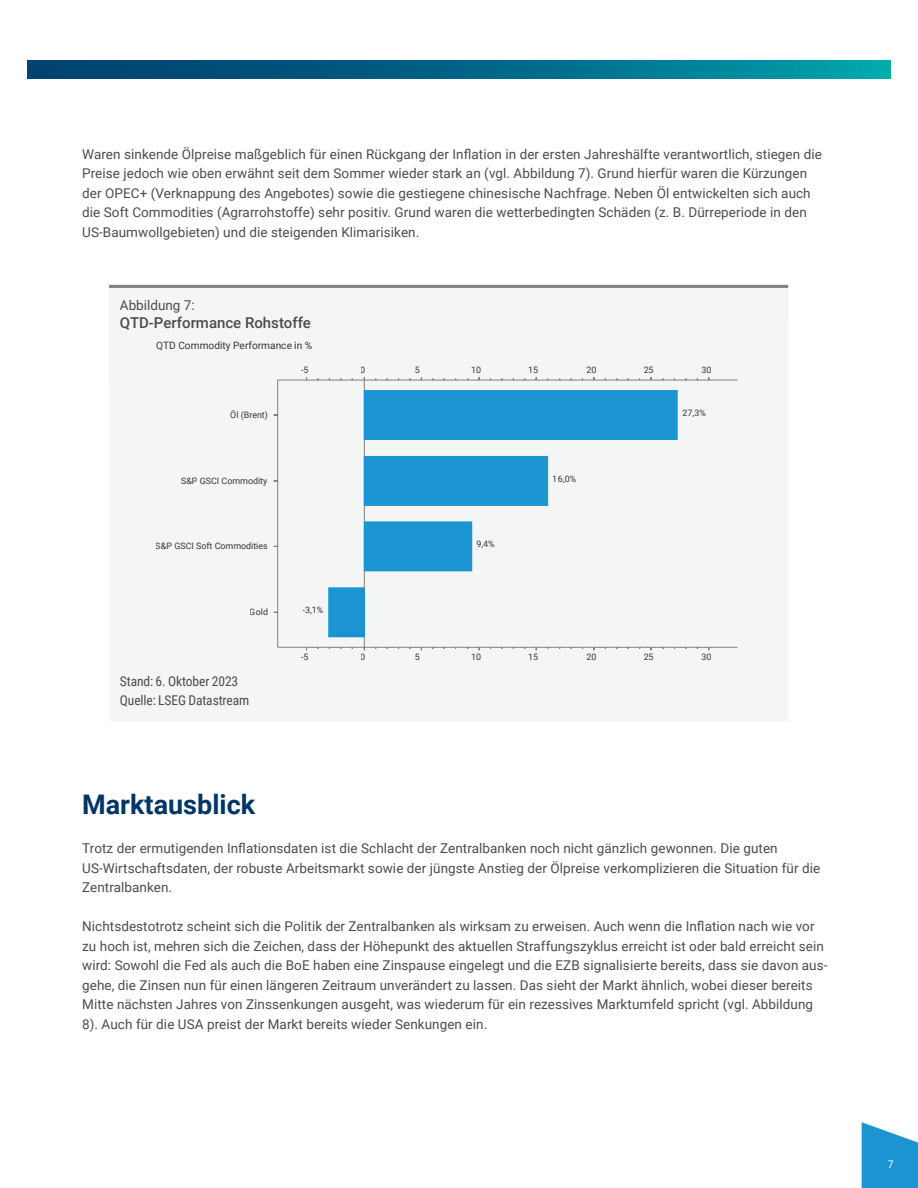
<style>
.page{position:relative;width:918px;height:1188px;background:#fff}
.page>*{position:absolute;margin:0;border:0;box-sizing:border-box;transform-origin:0 0}
.t1{font:700 27px "Roboto";color:#003667}
.t2{font:500 15px "Roboto";color:#4b4c4d}
.t3{font:13.5px/19.5px "Roboto";letter-spacing:.005em;color:#4b4c4d}
.t4{font:13.5px/19.2px "Roboto Condensed";letter-spacing:-.005em;color:#4b4c4d}
.t5{font:10.5px "Roboto";color:#fff}
.t6{font:10.2px "Roboto";color:#231f20}
.t7{font:8.85px "Roboto";color:#231f20}
</style>
<div class="page">
<svg style="left:862px;top:1122px;width:56px;height:66px"></svg>
<div style="left:0;top:60px;width:891px;height:19px;background:linear-gradient(to right,#003368,#009ca9)"></div>
<div style="left:0;top:0;width:27px;height:1188px;background:#fff"></div>
<div style="left:109px;top:285px;width:679px;height:436px;background:#f4f5f5"></div>
<hr style="left:109px;top:285px;width:679px;height:3px;background:#808083">
<hr style="left:364px;top:380px;width:1px;height:267px;background:#808083">
<div style="left:364px;top:391px;width:313px;height:48px;background:#1c94d2"></div>
<div style="left:364px;top:390px;width:313px;height:50px;border:1px solid #1c94d2"></div>
<div style="left:364px;top:456px;width:184px;height:49px;background:#1c94d2"></div>
<div style="left:364px;top:456px;width:184px;height:50px;border:1px solid #1c94d2"></div>
<div style="left:364px;top:522px;width:108px;height:49px;background:#1c94d2"></div>
<div style="left:329px;top:588px;width:35px;height:49px;background:#1c94d2"></div>
<div style="left:329px;top:588px;width:36px;height:49px;border:1px solid #1c94d2"></div>
<hr style="left:278px;top:647px;width:460px;height:1px;background:#808083">
<hr style="left:277px;top:380px;width:1px;height:267px;background:#808083">
<hr style="left:278px;top:380px;width:460px;height:1px;background:#808083">
<p class="t3" style="left:82px;top:144px;width:741px">Waren sinkende Ölpreise maßgeblich für einen Rückgang der Inflation in der ersten Jahreshälfte verantwortlich, stiegen die Preise jedoch wie oben erwähnt seit dem Sommer wieder stark an (vgl. Abbildung 7). Grund hierfür waren die Kürzungen der OPEC+ (Verknappung des Angebotes) sowie die gestiegene chinesische Nachfrage. Neben Öl entwickelten sich auch die Soft Commodities (Agrarrohstoffe) sehr positiv. Grund waren die wetterbedingten Schäden (z. B. Dürreperiode in den US-Baumwollgebieten) und die steigenden Klimarisiken.</p>
<p class="t3" style="left:120px;top:295px;width:76px">Abbildung 7:</p>
<p class="t2" style="left:120px;top:312px;width:192px">QTD-Performance Rohstoffe</p>
<p class="t6" style="left:156px;top:338px;width:158px">QTD Commodity Performance in %</p>
<p class="t7" style="left:301px;top:364px;width:9px">-5</p>
<p class="t7" style="left:361px;top:364px;width:7px">0</p>
<p class="t7" style="left:415px;top:364px;width:7px">5</p>
<p class="t7" style="left:471px;top:364px;width:12px">10</p>
<p class="t7" style="left:528px;top:364px;width:12px">15</p>
<p class="t7" style="left:587px;top:364px;width:12px">20</p>
<p class="t7" style="left:644px;top:364px;width:12px">25</p>
<p class="t7" style="left:701px;top:364px;width:12px">30</p>
<p class="t7" style="left:230px;top:409px;width:39px">Öl (Brent)</p>
<p class="t7" style="left:683px;top:407px;width:25px">27,3%</p>
<p class="t7" style="left:181px;top:475px;width:88px">S&amp;P GSCI Commodity</p>
<p class="t7" style="left:553px;top:473px;width:25px">16,0%</p>
<p class="t7" style="left:156px;top:540px;width:114px">S&amp;P GSCI Soft Commodities</p>
<p class="t7" style="left:476px;top:538px;width:20px">9,4%</p>
<p class="t7" style="left:250px;top:606px;width:20px">Gold</p>
<p class="t7" style="left:303px;top:604px;width:22px">-3,1%</p>
<p class="t7" style="left:301px;top:651px;width:9px">-5</p>
<p class="t7" style="left:361px;top:651px;width:7px">0</p>
<p class="t7" style="left:415px;top:651px;width:7px">5</p>
<p class="t7" style="left:471px;top:651px;width:12px">10</p>
<p class="t7" style="left:528px;top:651px;width:12px">15</p>
<p class="t7" style="left:587px;top:651px;width:12px">20</p>
<p class="t7" style="left:644px;top:651px;width:12px">25</p>
<p class="t7" style="left:701px;top:651px;width:12px">30</p>
<p class="t4" style="left:120px;top:671px;width:131px">Stand: 6. Oktober 2023<br>Quelle: LSEG Datastream</p>
<h1 class="t1" style="left:82px;top:786px;width:174px">Marktausblick</h1>
<p class="t3" style="left:82px;top:838px;width:740px">Trotz der ermutigenden Inflationsdaten ist die Schlacht der Zentralbanken noch nicht gänzlich gewonnen. Die guten<br>US-Wirtschaftsdaten, der robuste Arbeitsmarkt sowie der jüngste Anstieg der Ölpreise verkomplizieren die Situation für die<br>Zentralbanken.</p>
<p class="t3" style="left:82px;top:916px;width:747px">Nichtsdestotrotz scheint sich die Politik der Zentralbanken als wirksam zu erweisen. Auch wenn die Inflation nach wie vor zu hoch ist, mehren sich die Zeichen, dass der Höhepunkt des aktuellen Straffungszyklus erreicht ist oder bald erreicht sein wird: Sowohl die Fed als auch die BoE haben eine Zinspause eingelegt und die EZB signalisierte bereits, dass sie davon aus&shy;gehe, die Zinsen nun für einen längeren Zeitraum unverändert zu lassen. Das sieht der Markt ähnlich, wobei dieser bereits Mitte nächsten Jahres von Zinssenkungen ausgeht, was wiederum für ein rezessives Marktumfeld spricht (vgl. Abbildung 8). Auch für die USA preist der Markt bereits wieder Senkungen ein.</p>
<p class="t5" style="left:888px;top:1157px;width:7px">7</p>
</div>
